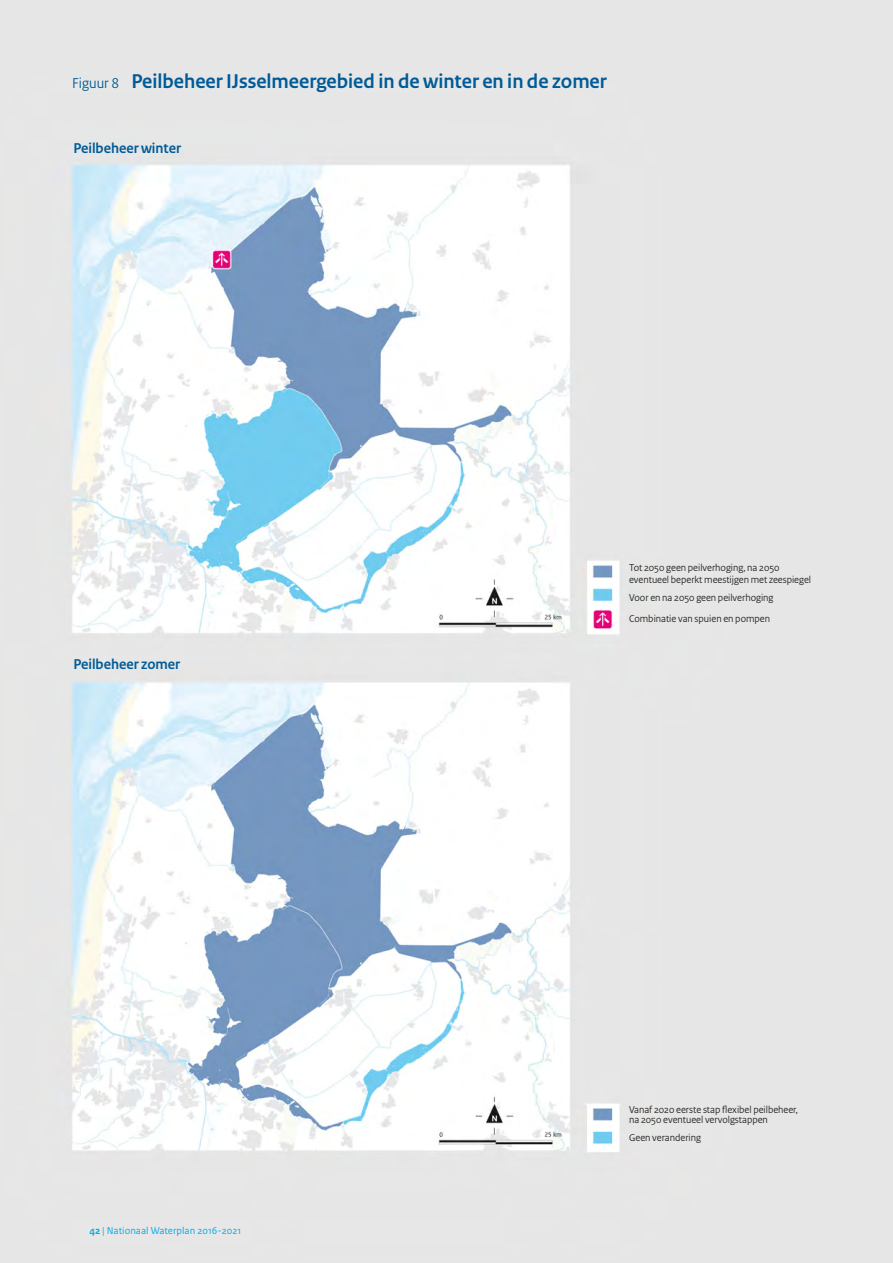
<style>
.page{position:relative;width:893px;height:1263px;background:#fff}
.page>*{position:absolute;margin:0;border:0;box-sizing:border-box;transform-origin:0 0}
._20_RO_Kader_Kop_Cya{font:700 21px "Rijksoverheid Sans Heading";color:#005b97}
._20_RO_Kader_Kop_Cya-2{font:700 15px "Rijksoverheid Sans Heading";color:#005b97}
._20_RO_Kader_Kop_Cya-3{font:10.5px/12px "Rijksoverheid Sans Heading";color:#231f20}
._16_RO_Paginacijfer{font:10.5px "Rijksoverheid Sans Text";color:#00aeef}
.s1{font-weight:400;font-size:15px}
.s2{font-weight:700}
</style>
<div class="page">
<img style="left:0;top:0;width:893px;height:1263px">
<p class="_20_RO_Kader_Kop_Cya" style="left:72px;top:69px;width:536px"><span class="s1">Figuur 8</span> Peilbeheer IJsselmeergebied in de winter en in de zomer</p>
<p class="_20_RO_Kader_Kop_Cya-2" style="left:73px;top:139px;width:109px">Peilbeheer winter</p>
<p class="_20_RO_Kader_Kop_Cya-2" style="left:73px;top:656px;width:108px">Peilbeheer zomer</p>
<p class="_20_RO_Kader_Kop_Cya-3" style="left:629px;top:561px;width:183px">Tot 2050 geen peilverhoging, na 2050 eventueel beperkt meestijgen met zeespiegel</p>
<p class="_20_RO_Kader_Kop_Cya-3" style="left:629px;top:587px;width:146px;line-height:21px">Voor en na 2050 geen peilverhoging<br>Combinatie van spuien en pompen</p>
<p class="_16_RO_Paginacijfer" style="left:89px;top:1224px;width:153px"><span class="s2">42</span> | Nationaal Waterplan 2016-2021</p>
<p class="_20_RO_Kader_Kop_Cya-3" style="left:629px;top:1104px;width:170px;line-height:10.5px">Vanaf 2020 eerste stap flexibel peilbeheer, na 2050 eventueel vervolgstappen</p>
<p class="_20_RO_Kader_Kop_Cya-3" style="left:629px;top:1132px;width:73px">Geen verandering</p>
</div>
